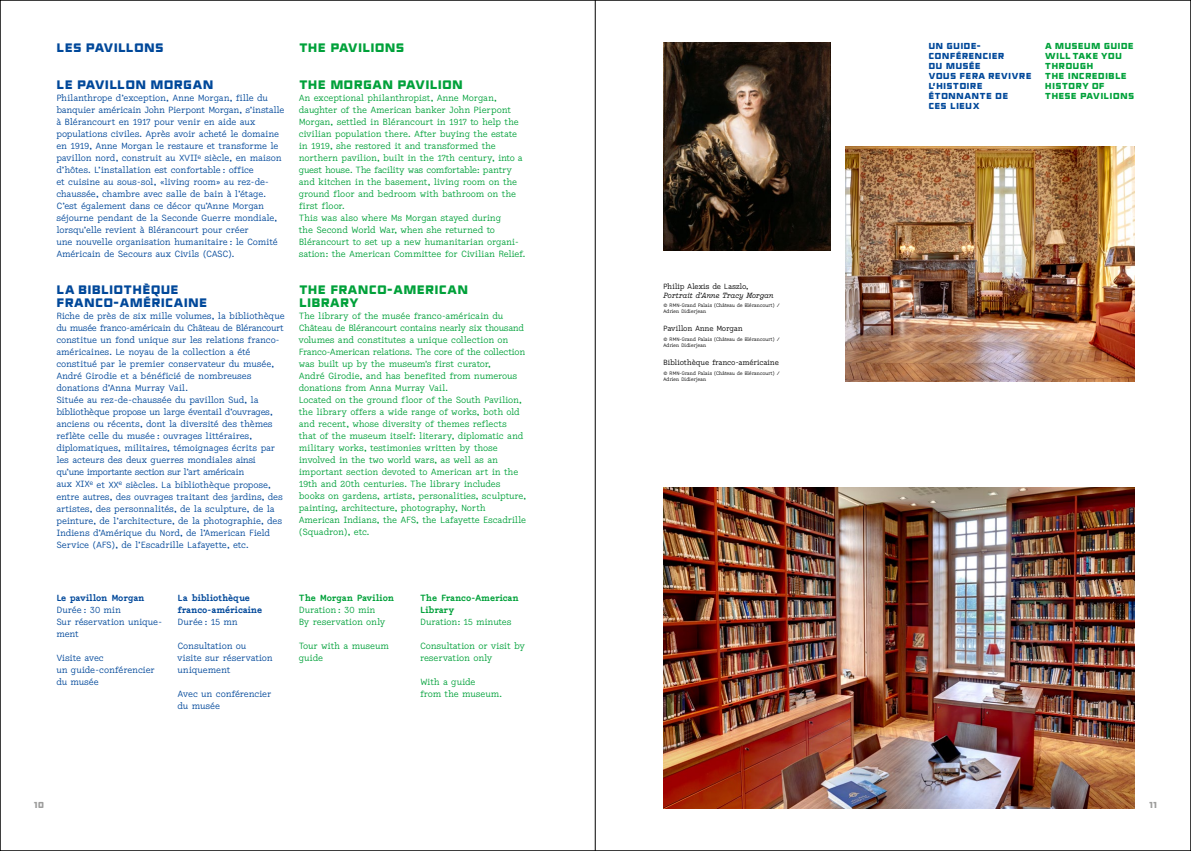
<style>
.page{position:relative;width:1191px;height:851px;background:#fff}
.page>*{position:absolute;margin:0;border:0;box-sizing:border-box;transform-origin:0 0}
.t1{font:900 12px/13px "NN Rektorat STD";letter-spacing:.07em;color:#00489a}
.t2{font:900 12px/13px "NN Rektorat STD";letter-spacing:.07em;color:#00a13a}
.t3{font:9px/12px "Lacrima Senza";letter-spacing:.025em;color:#00489a}
.t4{font:9px/12px "Lacrima Senza";letter-spacing:.025em;color:#00a13a}
.t5{font:700 9px/12px "Lacrima Senza";letter-spacing:.03em;color:#00489a}
.t6{font:700 9px/12px "Lacrima Senza";letter-spacing:.03em;color:#00a13a}
.t7{font:900 8.5px/10px "NN Rektorat STD";letter-spacing:.09em;color:#00489a}
.t8{font:900 8.5px/10px "NN Rektorat STD";letter-spacing:.09em;color:#00a13a}
.t9{font:900 8.5px "NN Rektorat STD";color:#9d9d9c}
.t10{font:7.5px "Lacrima Senza";letter-spacing:.03em;color:#000}
.t11{font:italic 7.5px "Lacrima";letter-spacing:.015em;color:#000}
.t12{font:5px/6.5px "Lacrima Senza";letter-spacing:.03em;color:#000}
</style>
<div class="page">
<img style="left:663px;top:43px;width:168px;height:207px">
<img style="left:663px;top:487px;width:471px;height:321px">
<img style="left:845px;top:146px;width:289px;height:235px">
<hr style="left:595px;top:0;width:1px;height:850px;background:#000">
<h1 class="t1" style="left:57px;top:40px;width:108px">LES PAVILLONS</h1>
<h1 class="t1" style="left:57px;top:77px;width:158px">LE PAVILLON MORGAN</h1>
<p class="t3" style="left:57px;top:92px;width:229px">Philanthrope d’exception, Anne Morgan, fille du banquier américain John Pierpont Morgan, s’installe à Blérancourt en 1917 pour venir en aide aux populations civiles. Après avoir acheté le domaine en 1919, Anne Morgan le restaure et transforme le pavillon nord, construit au XVII<sup>e</sup> siècle, en maison d’hôtes. L’installation est confortable : office<br>et cuisine au sous-sol, «living room» au rez-de&shy;chaussée, chambre avec salle de bain à l’étage.<br>C’est également dans ce décor qu’Anne Morgan séjourne pendant de la Seconde Guerre mondiale, lorsqu’elle revient à Blérancourt pour créer<br>une nouvelle organisation humanitaire : le Comité Américain de Secours aux Civils (CASC).</p>
<h1 class="t1" style="left:57px;top:282px;width:151px">LA BIBLIOTHÈQUE<br>FRANCO-AMÉRICAINE</h1>
<p class="t3" style="left:57px;top:310px;width:229px">Riche de près de six mille volumes, la bibliothèque du musée franco-américain du Château de Blérancourt constitue un fond unique sur les relations franco&shy;américaines. Le noyau de la collection a été constitué par le premier conservateur du musée, André Girodie et a bénéficié de nombreuses donations d’Anna Murray Vail.<br>Située au rez-de-chaussée du pavillon Sud, la bibliothèque propose un large éventail d’ouvrages, anciens ou récents, dont la diversité des thèmes reflète celle du musée : ouvrages littéraires, diplomatiques, militaires, témoignages écrits par les acteurs des deux guerres mondiales ainsi qu’une importante section sur l’art américain<br>aux XIX<sup>e</sup> et XX<sup>e</sup> siècles. La bibliothèque propose, entre autres, des ouvrages traitant des jardins, des artistes, des personnalités, de la sculpture, de la peinture, de l’architecture, de la photographie, des Indiens d’Amérique du Nord, de l’American Field Service (AFS), de l’Escadrille Lafayette, etc.</p>
<h1 class="t2" style="left:299px;top:40px;width:106px">THE PAVILIONS</h1>
<h1 class="t2" style="left:299px;top:77px;width:165px">THE MORGAN PAVILION</h1>
<p class="t4" style="left:299px;top:92px;width:228px">An exceptional philanthropist, Anne Morgan, daughter of the American banker John Pierpont Morgan, settled in Blérancourt in 1917 to help the civilian population there. After buying the estate in 1919, she restored it and transformed the northern pavilion, built in the 17th century, into a guest house. The facility was comfortable: pantry and kitchen in the basement, living room on the ground floor and bedroom with bathroom on the first floor.<br>This was also where Ms Morgan stayed during<br>the Second World War, when she returned to Blérancourt to set up a new humanitarian organi&shy;sation: the American Committee for Civilian Relief.</p>
<h1 class="t2" style="left:299px;top:282px;width:170px">THE FRANCO-AMERICAN<br>LIBRARY</h1>
<p class="t4" style="left:299px;top:310px;width:229px">The library of the musée franco-américain du Château de Blérancourt contains nearly six thousand volumes and constitutes a unique collection on Franco-American relations. The core of the collection was built up by the museum's first curator,<br>André Girodie, and has benefited from numerous donations from Anna Murray Vail.<br>Located on the ground floor of the South Pavilion, the library offers a wide range of works, both old and recent, whose diversity of themes reflects<br>that of the museum itself: literary, diplomatic and military works, testimonies written by those involved in the two world wars, as well as an important section devoted to American art in the 19th and 20th centuries. The library includes books on gardens, artists, personalities, sculpture, painting, architecture, photography, North American Indians, the AFS, the Lafayette Escadrille (Squadron), etc.</p>
<p class="t5" style="left:57px;top:591px;width:89px">Le pavillon Morgan</p>
<p class="t3" style="left:57px;top:603px;width:107px">Durée : 30 min<br>Sur réservation unique&shy;ment</p>
<p class="t3" style="left:57px;top:651px;width:100px">Visite avec<br>un guide-conférencier du musée</p>
<p class="t5" style="left:178px;top:591px;width:86px">La bibliothèque franco-américaine</p>
<p class="t3" style="left:178px;top:615px;width:61px">Durée : 15 mn</p>
<p class="t3" style="left:178px;top:639px;width:96px">Consultation ou<br>visite sur réservation uniquement</p>
<p class="t3" style="left:178px;top:687px;width:95px">Avec un conférencier du musée</p>
<p class="t6" style="left:299px;top:591px;width:96px">The Morgan Pavilion</p>
<p class="t4" style="left:299px;top:603px;width:88px">Duration : 30 min<br>By reservation only</p>
<p class="t4" style="left:299px;top:639px;width:91px">Tour with a museum guide</p>
<p class="t6" style="left:420px;top:591px;width:100px">The Franco-American<br>Library</p>
<p class="t4" style="left:420px;top:615px;width:92px">Duration: 15 minutes</p>
<p class="t4" style="left:420px;top:639px;width:106px">Consultation or visit by reservation only</p>
<p class="t4" style="left:420px;top:675px;width:83px">With a guide<br>from the museum.</p>
<p class="t10" style="left:663px;top:280px;width:86px">Philip Alexis de Laszlo,</p>
<p class="t11" style="left:663px;top:289px;width:111px">Portrait d'Anne Tracy Morgan</p>
<p class="t12" style="left:663px;top:301px;width:118px">© RMN-Grand Palais (Château de Blérancourt) /<br>Adrien Didierjean</p>
<p class="t10" style="left:663px;top:323px;width:81px">Pavillon Anne Morgan</p>
<p class="t12" style="left:663px;top:335px;width:118px">© RMN-Grand Palais (Château de Blérancourt) /<br>Adrien Didierjean</p>
<p class="t10" style="left:663px;top:357px;width:117px">Bibliothèque franco-américaine</p>
<p class="t12" style="left:663px;top:369px;width:118px">© RMN-Grand Palais (Château de Blérancourt) /<br>Adrien Didierjean</p>
<p class="t7" style="left:928px;top:41px;width:104px">UN GUIDE-<br>CONFÉRENCIER<br>DU MUSÉE<br>VOUS FERA REVIVRE<br>L’HISTOIRE<br>ÉTONNANTE DE<br>CES LIEUX</p>
<p class="t8" style="left:1045px;top:41px;width:90px">A MUSEUM GUIDE<br>WILL TAKE YOU<br>THROUGH<br>THE INCREDIBLE<br>HISTORY OF<br>THESE PAVILIONS</p>
<p class="t9" style="left:34px;top:798px;width:11px">10</p>
<p class="t9" style="left:1149px;top:798px;width:9px">11</p>
</div>
